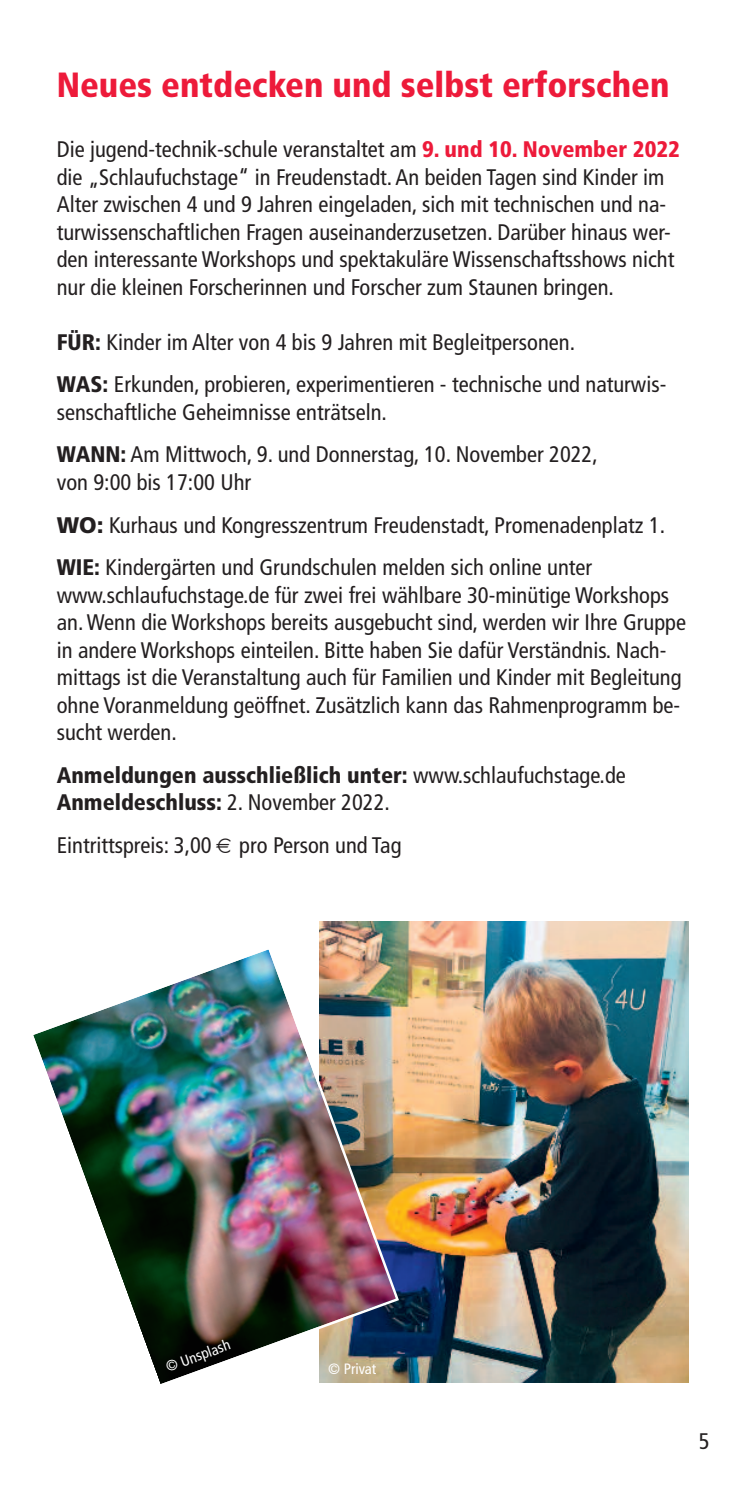
<style>
.page{position:relative;width:745px;height:1489px;background:#fff}
.page>*{position:absolute;margin:0;border:0;box-sizing:border-box;transform-origin:0 0}
.t1{font:900 condensed 35px "Frutiger";color:#ed1a3a}
.t2{font:condensed 22.5px/27.5px "Frutiger";color:#231f20}
.t3{font:900 condensed 22.5px/27.5px "Frutiger";color:#231f20}
.t4{font:condensed 15px "Frutiger";color:#fff}
.s1{font-weight:900;color:#ed1a3a}
.s2{font-weight:900}
.s3{font-weight:900;font-stretch:normal}
.s4{font-weight:400}
</style>
<div class="page">
<img style="left:319px;top:921px;width:368px;height:461px">
<img style="left:33px;top:944px;width:367px;height:440px">
<h1 class="t1" style="left:57px;top:71px;width:614px">Neues entdecken und selbst erforschen</h1>
<p class="t2" style="left:57px;top:137px;width:624px">Die jugend-technik-schule veranstaltet am <span class="s1">9. und 10. November 2022 </span>die „Schlaufuchstage“ in Freudenstadt. An beiden Tagen sind Kinder im Alter zwischen 4 und 9 Jahren eingeladen, sich mit technischen und na&shy;turwissenschaftlichen Fragen auseinanderzusetzen. Darüber hinaus wer&shy;den interessante Workshops und spektakuläre Wissenschaftsshows nicht nur die kleinen Forscherinnen und Forscher zum Staunen bringen.</p>
<p class="t2" style="left:57px;top:322px;width:610px;line-height:42.5px"><span class="s2">FÜR:</span> Kinder im Alter von 4 bis 9 Jahren mit Begleitpersonen.<br><span class="s2">WAS:</span> Erkunden, probieren, experimentieren - technische und naturwis-</p>
<p class="t2" style="left:57px;top:392px;width:542px;line-height:42.5px">senschaftliche Geheimnisse enträtseln.<br><span class="s2">WANN:</span> Am Mittwoch, 9. und Donnerstag, 10. November 2022,</p>
<p class="t2" style="left:57px;top:462px;width:609px;line-height:42.5px">von 9:00 bis 17:00 Uhr<br><span class="s3">WO:</span> Kurhaus und Kongresszentrum Freudenstadt, Promenadenplatz 1.<br><span class="s2">WIE:</span> Kindergärten und Grundschulen melden sich online unter</p>
<p class="t2" style="left:57px;top:582px;width:630px">www.schlaufuchstage.de für zwei frei wählbare 30-minütige Workshops an.Wenn die Workshops bereits ausgebucht sind, werden wir Ihre Gruppe in andere Workshops einteilen. Bitte haben Sie dafür Verständnis. Nach&shy;mittags ist die Veranstaltung auch für Familien und Kinder mit Begleitung ohne Voranmeldung geöffnet. Zusätzlich kann das Rahmenprogramm be&shy;sucht werden.</p>
<p class="t3" style="left:57px;top:762px;width:570px">Anmeldungen ausschließlich unter: <span class="s4">www.schlaufuchstage.de<br></span>Anmeldeschluss: <span class="s4">2. November 2022.</span></p>
<p class="t2" style="left:57px;top:832px;width:346px">Eintrittspreis: 3,00 pro Person und Tag</p>
<p class="t4" style="left:164px;top:1361px;width:69px;rotate:-20deg">© Unsplash</p>
<p class="t4" style="left:328px;top:1362px;width:50px">© Privat</p>
<p class="t2" style="left:698px;top:1429px;width:12px">5</p>
</div>
